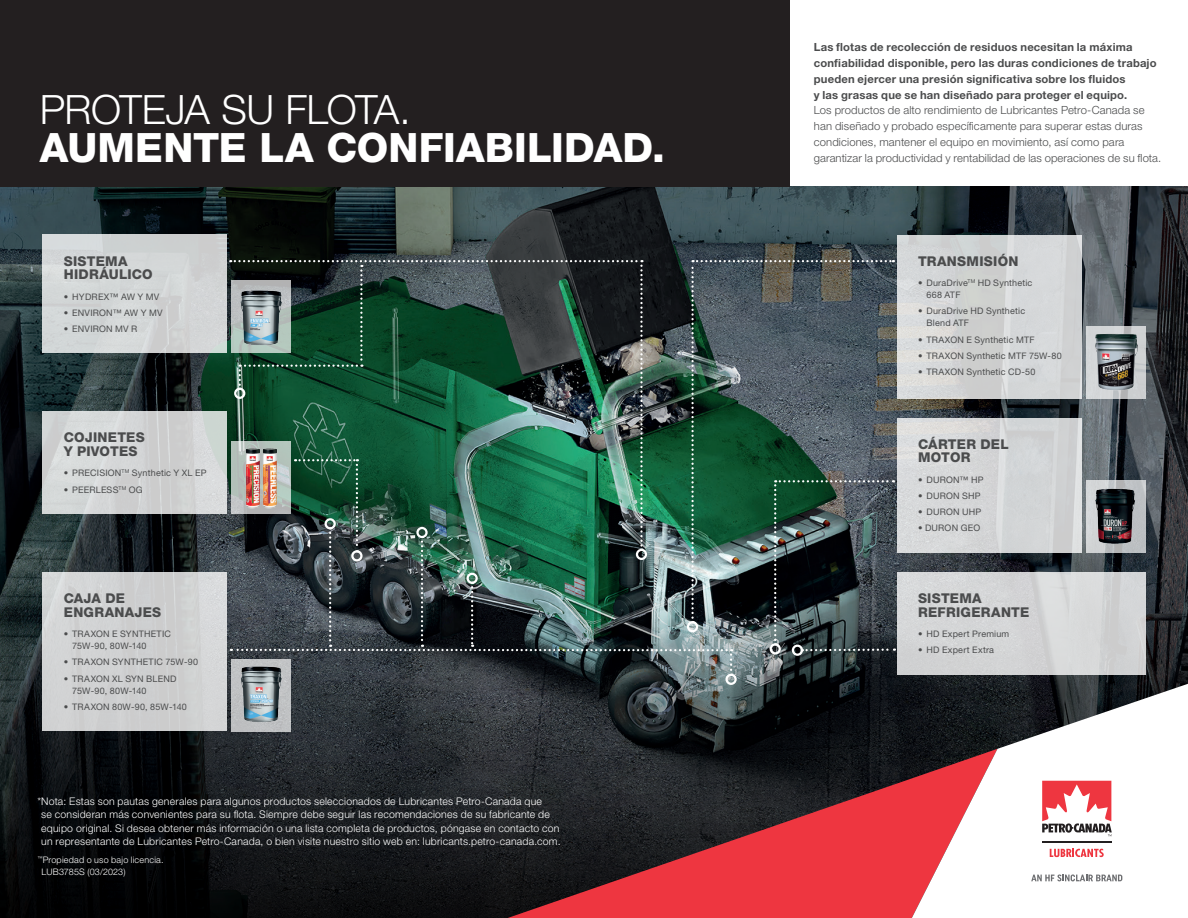
<style>
.page{position:relative;width:1188px;height:918px;background:#fff}
.page>*{position:absolute;margin:0;border:0;box-sizing:border-box;transform-origin:0 0}
.t1{font:800 40.5px/37.5px "Helvetica Neue LT Std";letter-spacing:.005em;color:#fff}
.t2{font:800 13.5px/13.5px "Helvetica Neue LT Std";letter-spacing:.02em;color:#4b4c4d}
.t3{font:300 11.25px/15.8px "Helvetica Neue LT Std";letter-spacing:.01em;color:#4b4c4d}
.t4{font:300 10.5px/13.5px "Helvetica Neue LT Std";letter-spacing:.02em;color:#fff}
.t5{font:9px/12px "Helvetica Neue LT Std";letter-spacing:.025em;color:#4b4c4d}
.t6{font:300 9px "Helvetica Neue LT Std";letter-spacing:.02em;color:#fff}
.s1{font-weight:300}
.s2{font-weight:700}
</style>
<div class="page">
<img style="left:0;top:186px;width:1188px;height:405px">
<svg style="left:0;top:591px;width:1188px;height:327px;background:#191c1f"></svg>
<svg style="left:508px;top:749px;width:404px;height:169px;background:#73292f"></svg>
<svg style="left:912px;top:684px;width:276px;height:234px"></svg>
<div style="left:1040px;top:778px;width:74px;height:83px;background:#fff"></div>
<svg style="left:1042px;top:781px;width:70px;height:55px"></svg>
<hr style="left:1042px;top:842px;width:69px;height:1px;background:#231f20">
<svg style="left:1050px;top:849px;width:54px;height:8px"></svg>
<svg style="left:1031px;top:874px;width:91px;height:7px"></svg>
<div style="left:0;top:0;width:789px;height:186px;background:#231f20"></div>
<div style="left:725px;top:674px;width:12px;height:11px;border:2px solid #fff;border-radius:50%"></div>
<img style="left:230px;top:260px;width:665px;height:416px">
<div style="left:325px;top:518px;width:11px;height:11px;border:2px solid #fff;border-radius:50%"></div>
<div style="left:897px;top:572px;width:248px;height:103px;background:#d4d5d7"></div>
<div style="left:43px;top:235px;width:184px;height:118px;background:#d2d6d7"></div>
<svg style="left:232px;top:281px;width:59px;height:72px"></svg>
<img style="left:237px;top:287px;width:49px;height:62px">
<div style="left:897px;top:235px;width:185px;height:163px;background:#d4d6d7"></div>
<svg style="left:1086px;top:326px;width:59px;height:72px"></svg>
<img style="left:1091px;top:331px;width:50px;height:62px">
<div style="left:43px;top:412px;width:184px;height:102px;background:#d3d6d6"></div>
<svg style="left:232px;top:442px;width:59px;height:72px;background:#b7c2be"></svg>
<img style="left:264px;top:446px;width:16px;height:64px">
<img style="left:243px;top:446px;width:21px;height:64px">
<div style="left:43px;top:572px;width:184px;height:159px;background:#d0d1d2"></div>
<div style="left:232px;top:659px;width:59px;height:72px;background:#c0c2c3"></div>
<img style="left:241px;top:663px;width:43px;height:63px">
<div style="left:897px;top:418px;width:185px;height:135px;background:#d4d6d7"></div>
<svg style="left:1086px;top:480px;width:59px;height:73px"></svg>
<img style="left:1092px;top:487px;width:48px;height:60px">
<p class="t1" style="left:40px;top:91px;width:627px"><span class="s1">PROTEJA SU FLOTA.<br></span>AUMENTE LA CONFIABILIDAD.</p>
<p class="t2" style="left:64px;top:254px;width:90px">SISTEMA<br>HIDRÁULICO</p>
<p class="t5" style="left:64px;top:290px;width:97px">• HYDREX™ AW Y MV</p>
<p class="t5" style="left:64px;top:307px;width:100px">• ENVIRON™ AW Y MV</p>
<p class="t5" style="left:64px;top:323px;width:75px">• ENVIRON MV R</p>
<p class="t2" style="left:64px;top:431px;width:82px">COJINETES<br>Y PIVOTES</p>
<p class="t5" style="left:64px;top:467px;width:144px">• PRECISION<sup>TM</sup> Synthetic Y XL EP</p>
<p class="t5" style="left:64px;top:483px;width:80px">• PEERLESS<sup>TM</sup> OG</p>
<p class="t2" style="left:64px;top:592px;width:99px">CAJA DE<br>ENGRANAJES</p>
<p class="t5" style="left:72px;top:628px;width:100px;text-indent:-9px">• TRAXON E SYNTHETIC<br>75W-90, 80W-140</p>
<p class="t5" style="left:64px;top:656px;width:136px">• TRAXON SYNTHETIC 75W-90</p>
<p class="t5" style="left:72px;top:672px;width:106px;text-indent:-9px">• TRAXON XL SYN BLEND<br>75W-90, 80W-140</p>
<p class="t5" style="left:64px;top:701px;width:125px">• TRAXON 80W-90, 85W-140</p>
<p class="t4" style="left:41px;top:794px;width:521px;text-indent:-4px">*Nota: Estas son pautas generales para algunos productos seleccionados de Lubricantes Petro-Canada que<br>se consideran más convenientes para su flota. Siempre debe seguir las recomendaciones de su fabricante de equipo original. Si desea obtener más información o una lista completa de productos, póngase en contacto con un representante de Lubricantes Petro-Canada, o bien visite nuestro sitio web en: lubricants.petro-canada.com.</p>
<p class="t6" style="left:37px;top:855px;width:128px"><sup>™</sup>Propiedad o uso bajo licencia.</p>
<p class="t6" style="left:42px;top:867px;width:85px">LUB3785S (03/2023)</p>
<p class="t3" style="left:814px;top:39px;width:349px"><span class="s2">Las flotas de recolección de residuos necesitan la máxima confiabilidad disponible, pero las duras condiciones de trabajo pueden ejercer una presión significativa sobre los fluidos<br>y las grasas que se han diseñado para proteger el equipo.<br></span>Los productos de alto rendimiento de Lubricantes Petro-Canada se han diseñado y probado específicamente para superar estas duras condiciones, mantener el equipo en movimiento, así como para garantizar la productividad y rentabilidad de las operaciones de su flota.</p>
<p class="t2" style="left:918px;top:254px;width:102px">TRANSMISIÓN</p>
<p class="t5" style="left:927px;top:277px;width:107px;text-indent:-9px">• DuraDrive<sup>TM</sup> HD Synthetic<br>668 ATF</p>
<p class="t5" style="left:927px;top:305px;width:100px;text-indent:-9px">• DuraDrive HD Synthetic<br>Blend ATF</p>
<p class="t5" style="left:918px;top:333px;width:118px">• TRAXON E Synthetic MTF</p>
<p class="t5" style="left:918px;top:350px;width:145px">• TRAXON Synthetic MTF 75W-80</p>
<p class="t5" style="left:918px;top:366px;width:119px">• TRAXON Synthetic CD-50</p>
<p class="t2" style="left:918px;top:437px;width:92px">CÁRTER DEL<br>MOTOR</p>
<p class="t5" style="left:918px;top:473px;width:67px">• DURON™ HP</p>
<p class="t5" style="left:918px;top:490px;width:64px">• DURON SHP</p>
<p class="t5" style="left:918px;top:506px;width:65px">• DURON UHP</p>
<p class="t5" style="left:918px;top:522px;width:64px">• DURON GEO</p>
<p class="t2" style="left:918px;top:592px;width:113px">SISTEMA<br>REFRIGERANTE</p>
<p class="t5" style="left:918px;top:628px;width:93px">• HD Expert Premium</p>
<p class="t5" style="left:918px;top:644px;width:78px">• HD Expert Extra</p>
</div>
